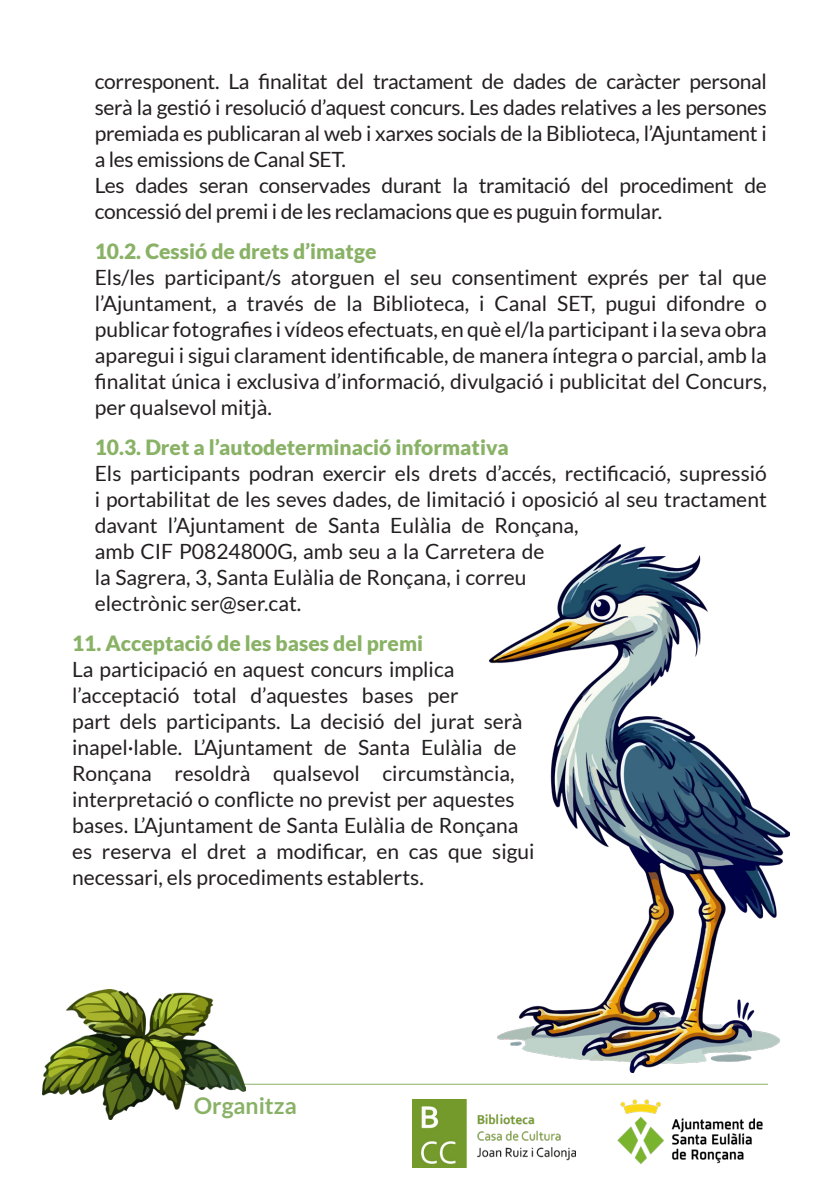
<style>
.page{position:relative;width:840px;height:1191px;background:#fff}
.page>*{position:absolute;margin:0;border:0;box-sizing:border-box;transform-origin:0 0}
.t1{font:700 23px "Lato";color:#89b266}
.t2{font:21px/26px "Lato";color:#231f20}
.t3{font:900 21px "Lato";color:#89b266}
</style>
<div class="page">
<hr style="left:72px;top:1083px;width:695px;height:1px;background:#89b266">
<img style="left:412px;top:1099px;width:163px;height:68px">
<img style="left:617px;top:1099px;width:146px;height:65px">
<img style="left:489px;top:544px;width:300px;height:528px">
<img style="left:43px;top:990px;width:202px;height:129px">
<p class="t2" style="left:95px;top:68px;width:673px;text-align:justify">corresponent. La finalitat del tractament de dades de caràcter personal serà la gestió i resolució d’aquest concurs. Les dades relatives a les persones premiada es publicaran al web i xarxes socials de la Biblioteca, l’Ajuntament i a les emissions de Canal SET.</p>
<p class="t2" style="left:95px;top:172px;width:673px">Les dades seran conservades durant la tramitació del procediment de concessió del premi i de les reclamacions que es puguin formular.</p>
<p class="t3" style="left:95px;top:239px;width:283px">10.2. Cessió de drets d’imatge</p>
<p class="t2" style="left:95px;top:264px;width:673px;text-align:justify">Els/les participant/s atorguen el seu consentiment exprés per tal que l’Ajuntament, a través de la Biblioteca, i Canal SET, pugui difondre o publicar fotografies i vídeos efectuats, en què el/la participant i la seva obra aparegui i sigui clarament identificable, de manera íntegra o parcial, amb la finalitat única i exclusiva d’informació, divulgació i publicitat del Concurs, per qualsevol mitjà.</p>
<p class="t3" style="left:95px;top:435px;width:415px">10.3. Dret a l’autodeterminació informativa</p>
<p class="t2" style="left:95px;top:460px;width:673px">Els participants podran exercir els drets d’accés, rectificació, supressió i portabilitat de les seves dades, de limitació i oposició al seu tractament davant l’Ajuntament de Santa Eulàlia de Ronçana,<br>amb CIF P0824800G, amb seu a la Carretera de<br>la Sagrera, 3, Santa Eulàlia de Ronçana, i correu<br>electrònic ser@ser.cat.</p>
<p class="t3" style="left:72px;top:631px;width:352px">11. Acceptació de les bases del premi</p>
<p class="t2" style="left:72px;top:656px;width:464px">La participació en aquest concurs implica l’acceptació total d’aquestes bases per<br>part dels participants. La decisió del jurat serà inapel·lable. L’Ajuntament de Santa Eulàlia de Ronçana resoldrà qualsevol circumstància, interpretació o conflicte no previst per aquestes bases. L’Ajuntament de Santa Eulàlia de Ronçana es reserva el dret a modificar, en cas que sigui necessari, els procediments establerts.</p>
<p class="t1" style="left:194px;top:1092px;width:104px">Organitza</p>
</div>
